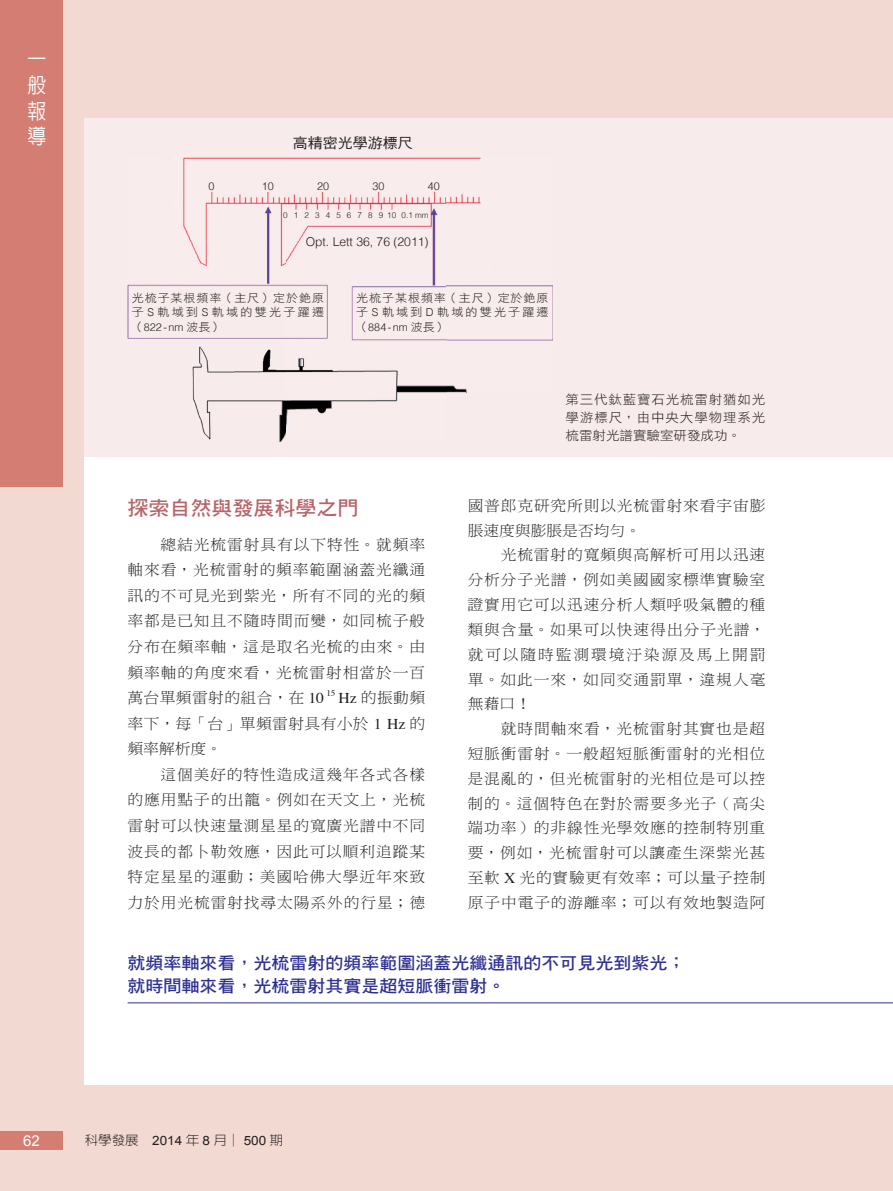
<style>
.page{position:relative;width:893px;height:1191px;background:#f2d9d1}
.page>*{position:absolute;margin:0;border:0;box-sizing:border-box;transform-origin:0 0}
.t1{font:500 21px/25.7px "AR New Hei B5";color:#fff;text-align:justify;scale:.9 1}
.t2{font:19.95px "DF Hei Std W7";color:#b86469;scale:1.05 1}
.t3{font:17.1px/22.5px "DF Hei Std W7";color:#2e3092;scale:1.05 1}
.t4{font:15px/24.8px "DF Ming Std W3";letter-spacing:.055em;color:#231f20;text-align:justify;scale:1.05 1}
.t5{font:15px "Arial";color:#fff}
.t6{font:14.25px "DF Hei Std W5";color:#231f20;scale:1.05 1}
.t7{font:12.9px/18px "DF Hei Std W3";letter-spacing:.06em;color:#231f20;text-align:justify;scale:1.05 1}
.t8{font:300 12.9px "AR New Hei B5";color:#231f20;scale:1.05 1}
.t9{font:300 12.3px "Helvetica";color:#231f20}
.t10{font:11.4px/14.4px "DF Hei Std W3";letter-spacing:.08em;color:#231f20;scale:1.05 1}
.t11{font:300 10.95px "Helvetica";color:#231f20}
.t12{font:8.7px "Times";color:#231f20;scale:1.05 1}
.t13{font:300 8.1px "Helvetica";letter-spacing:.755em;color:#231f20}
.s1{font-family:"Helvetica";font-weight:300;font-size:10.95px}
.s2{font-family:"DF Hei Std W3";font-weight:400;font-size:11.4px}
.s3{font-family:"Times"}
.s4{font-family:"Arial";font-weight:400}
</style>
<div class="page">
<div style="left:85px;top:118px;width:808px;height:966px;background:#fff"></div>
<div style="left:0;top:1131px;width:62px;height:18px;background:#d47e73"></div>
<div style="left:0;top:0;width:62px;height:487px;background:#d47e73"></div>
<div style="left:85px;top:118px;width:808px;height:338px;background:#f8ebec"></div>
<hr style="left:128px;top:1002px;width:765px;height:1px;background:#2e3092">
<img style="left:128px;top:158px;width:425px;height:284px">
<h1 class="t1" style="left:28px;top:47px;width:22px">一般報導</h1>
<p class="t6" style="left:293px;top:135px;width:116px">高精密光學游標尺</p>
<p class="t11" style="left:208px;top:179px;width:8px">0</p>
<p class="t11" style="left:262px;top:179px;width:14px">10</p>
<p class="t11" style="left:317px;top:179px;width:14px">20</p>
<p class="t11" style="left:372px;top:179px;width:14px">30</p>
<p class="t11" style="left:428px;top:179px;width:14px">40</p>
<p class="t13" style="left:283px;top:210px;width:147px">0123456789100.1mm</p>
<p class="t9" style="left:306px;top:234px;width:124px">Opt. Lett 36, 76 (2011)</p>
<p class="t10" style="left:132px;top:290px;width:185px">光梳子某根頻率（主尺）定於銫原子 <span class="s1">S</span> 軌域到 <span class="s1">S</span> 軌域的雙光子躍遷</p>
<p class="t11" style="left:132px;top:320px;width:92px"><span class="s2">（</span>822-nm <span class="s2">波長）</span></p>
<p class="t10" style="left:356px;top:290px;width:185px">光梳子某根頻率（主尺）定於銫原子 <span class="s1">S</span> 軌域到 <span class="s1">D</span> 軌域的雙光子躍遷</p>
<p class="t11" style="left:356px;top:320px;width:92px"><span class="s2">（</span>884-nm <span class="s2">波長）</span></p>
<p class="t7" style="left:566px;top:390px;width:192px">第三代鈦藍寶石光梳雷射猶如光學游標尺，由中央大學物理系光梳雷射光譜實驗室研發成功。</p>
<h2 class="t2" style="left:128px;top:497px;width:221px">探索自然與發展科學之門</h2>
<p class="t4" style="left:127px;top:531px;width:285px;line-height:25.5px;text-indent:33px">總結光梳雷射具有以下特性。就頻率軸來看，光梳雷射的頻率範圍涵蓋光纖通訊的不可見光到紫光，所有不同的光的頻率都是已知且不隨時間而變，如同梳子般分布在頻率軸，這是取名光梳的由來。由頻率軸的角度來看，光梳雷射相當於一百萬台單頻雷射的組合，在 <span class="s3">10</span></p>
<p class="t12" style="left:326px;top:685px;width:10px">15</p>
<p class="t4" style="left:128px;top:685px;width:285px;line-height:25.5px;text-indent:211px"><span class="s3">Hz</span> 的振動頻率下，每「台」單頻雷射具有小於 <span class="s3">1 Hz</span> 的頻率解析度。</p>
<p class="t4" style="left:128px;top:761px;width:285px;line-height:25.5px;text-indent:33px">這個美好的特性造成這幾年各式各樣的應用點子的出籠。例如在天文上，光梳雷射可以快速量測星星的寬廣光譜中不同波長的都卜勒效應，因此可以順利追蹤某特定星星的運動；美國哈佛大學近年來致力於用光梳雷射找尋太陽系外的行星；德</p>
<p class="t4" style="left:468px;top:493px;width:285px">國普郎克研究所則以光梳雷射來看宇宙膨脹速度與膨脹是否均勻。</p>
<p class="t4" style="left:468px;top:542px;width:285px;text-indent:33px">光梳雷射的寬頻與高解析可用以迅速分析分子光譜，例如美國國家標準實驗室證實用它可以迅速分析人類呼吸氣體的種類與含量。如果可以快速得出分子光譜，就可以隨時監測環境汙染源及馬上開罰單。如此一來，如同交通罰單，違規人毫無藉口！</p>
<p class="t4" style="left:468px;top:716px;width:285px;text-indent:33px">就時間軸來看，光梳雷射其實也是超短脈衝雷射。一般超短脈衝雷射的光相位是混亂的，但光梳雷射的光相位是可以控制的。這個特色在對於需要多光子（高尖端功率）的非線性光學效應的控制特別重要，例如，光梳雷射可以讓產生深紫光甚至軟 <span class="s3">X</span> 光的實驗更有效率；可以量子控制原子中電子的游離率；可以有效地製造阿</p>
<p class="t3" style="left:128px;top:951px;width:533px">就頻率軸來看，光梳雷射的頻率範圍涵蓋光纖通訊的不可見光到紫光；就時間軸來看，光梳雷射其實是超短脈衝雷射。</p>
<p class="t5" style="left:23px;top:1131px;width:18px">62</p>
<p class="t8" style="left:85px;top:1133px;width:190px">科學發展 <span class="s4">2014</span> 年 <span class="s4">8</span> 月│ <span class="s4">500</span> 期</p>
</div>
